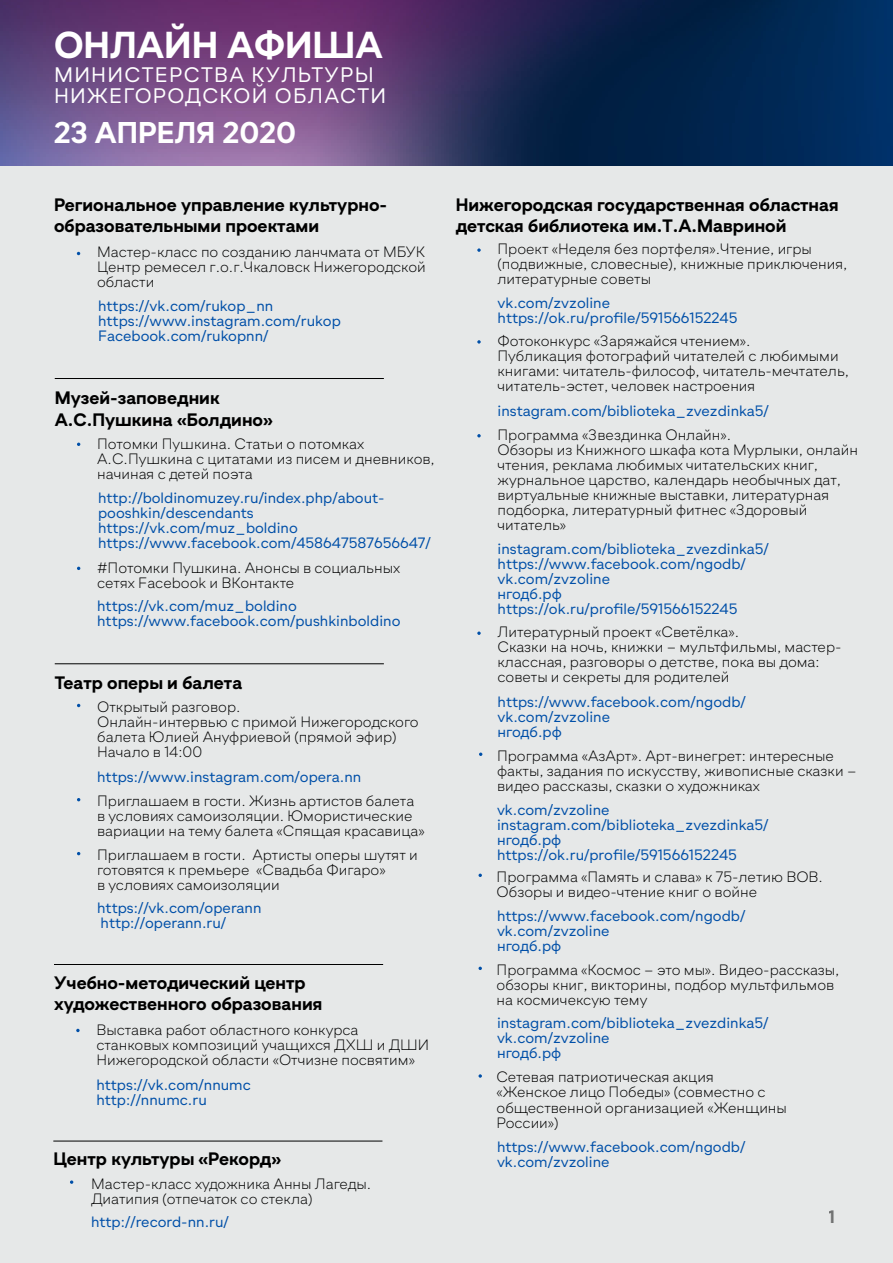
<style>
.page{position:relative;width:893px;height:1263px;background:#e6e8e8}
.page>*{position:absolute;margin:0;border:0;box-sizing:border-box;transform-origin:0 0}
.t1{font:700 37.5px "Gramatika";color:#fff}
.t2{font:700 30px "Gramatika";color:#fff}
.t3{font:21px/21px "Gramatika";letter-spacing:.06em;color:#fff}
.t4{font:700 18px/21.6px "Gramatika";color:#000}
.t5{font:300 15px/15px "Gramatika";color:#000}
.t6{font:15px/15px "Gramatika";color:#004fa8}
</style>
<div class="page">
<img style="left:0;top:0;width:893px;height:166px">
<hr style="left:55px;top:378px;width:329px;height:1px;background:#000">
<hr style="left:55px;top:663px;width:329px;height:1px;background:#000">
<svg style="left:76px;top:1029px;width:4px;height:3px"></svg>
<hr style="left:54px;top:964px;width:329px;height:1px;background:#000">
<hr style="left:53px;top:1141px;width:329px;height:1px;background:#000">
<svg style="left:70px;top:1180px;width:3px;height:4px"></svg>
<svg style="left:477px;top:248px;width:4px;height:4px"></svg>
<svg style="left:478px;top:874px;width:4px;height:3px"></svg>
<svg style="left:478px;top:967px;width:4px;height:3px"></svg>
<svg style="left:478px;top:1074px;width:4px;height:4px"></svg>
<svg style="left:477px;top:340px;width:4px;height:4px"></svg>
<svg style="left:477px;top:434px;width:4px;height:3px"></svg>
<svg style="left:477px;top:631px;width:4px;height:4px"></svg>
<h1 class="t1" style="left:54px;top:18px;width:330px">ОНЛАЙН АФИША</h1>
<h3 class="t3" style="left:54px;top:65px;width:334px">МИНИСТЕРСТВА КУЛЬТУРЫ<br>НИЖЕГОРОДСКОЙ ОБЛАСТИ</h3>
<h2 class="t2" style="left:54px;top:110px;width:244px">23 АПРЕЛЯ 2020</h2>
<p class="t4" style="left:54px;top:194px;width:335px">Региональное управление культурно&shy;образовательными проектами</p>
<p class="t5" style="left:97px;top:245px;width:330px;text-align:justify">Мастер-класс по созданию ланчмата от МБУК Центр ремесел г.о.г.Чкаловск Нижегородской области</p>
<p class="t6" style="left:98px;top:299px;width:244px">https://vk.com/rukop_nn https://www.instagram.com/rukop<br>Facebook.com/rukopnn/</p>
<p class="t4" style="left:55px;top:387px;width:220px">Музей-заповедник<br>А.С.Пушкина «Болдино»</p>
<p class="t5" style="left:97px;top:436px;width:339px">Потомки Пушкина. Статьи о потомках<br>А.С.Пушкина с цитатами из писем и дневников, начиная с детей поэта</p>
<p class="t6" style="left:98px;top:490px;width:334px">http://boldinomuzey.ru/index.php/about&shy;pooshkin/descendants https://vk.com/muz_boldino https://www.facebook.com/458647587656647/</p>
<p class="t5" style="left:97px;top:560px;width:304px">#Потомки Пушкина. Анонсы в социальных сетях Facebook и ВКонтакте</p>
<p class="t6" style="left:97px;top:599px;width:305px">https://vk.com/muz_boldino https://www.facebook.com/pushkinboldino</p>
<p class="t4" style="left:55px;top:672px;width:189px">Театр оперы и балета</p>
<p class="t5" style="left:97px;top:699px;width:323px">Открытый разговор.<br>Онлайн-интервью с примой Нижегородского балета Юлией Ануфриевой (прямой эфир)<br>Начало в 14:00</p>
<p class="t5" style="left:97px;top:794px;width:329px">Приглашаем в гости. Жизнь артистов балета в условиях самоизоляции. Юмористические вариации на тему балета «Спящая красавица»</p>
<p class="t5" style="left:97px;top:848px;width:322px">Приглашаем в гости. Артисты оперы шутят и готовятся к премьере «Свадьба Фигаро»<br>в условиях самоизоляции</p>
<p class="t6" style="left:97px;top:769px;width:266px">https://www.instagram.com/opera.nn</p>
<p class="t6" style="left:97px;top:901px;width:166px">https://vk.com/operann http://operann.ru/</p>
<p class="t4" style="left:54px;top:972px;width:270px">Учебно-методический центр художественного образования</p>
<p class="t5" style="left:96px;top:1022px;width:334px">Выставка работ областного конкурса станковых композиций учащихся ДХШ и ДШИ<br>Нижегородской области «Отчизне посвятим»</p>
<p class="t6" style="left:96px;top:1077px;width:156px">https://vk.com/nnumc http://nnumc.ru</p>
<p class="t4" style="left:53px;top:1148px;width:229px">Центр культуры «Рекорд»</p>
<p class="t5" style="left:91px;top:1176px;width:282px">Мастер-класс художника Анны Лагеды.<br>Диатипия (отпечаток со стекла)</p>
<p class="t6" style="left:91px;top:1214px;width:139px">http://record-nn.ru/</p>
<p class="t4" style="left:456px;top:194px;width:384px">Нижегородская государственная областная детская библиотека им.Т.А.Мавриной</p>
<p class="t5" style="left:497px;top:241px;width:351px">Проект «Неделя без портфеля».Чтение, игры (подвижные, словесные), книжные приключения, литературные советы</p>
<p class="t6" style="left:497px;top:295px;width:241px">vk.com/zvzoline https://ok.ru/profile/591566152245</p>
<p class="t5" style="left:497px;top:333px;width:353px">Фотоконкурс «Заряжайся чтением».<br>Публикация фотографий читателей с любимыми книгами: читатель-философ, читатель-мечтатель, читатель-эстет, человек настроения</p>
<p class="t5" style="left:497px;top:427px;width:362px">Программа «Звездинка Онлайн».<br>Обзоры из Книжного шкафа кота Мурлыки, онлайн чтения, реклама любимых читательских книг, журнальное царство, календарь необычных дат, виртуальные книжные выставки, литературная подборка, литературный фитнес «Здоровый читатель»</p>
<p class="t6" style="left:497px;top:403px;width:273px">instagram.com/biblioteka_zvezdinka5/</p>
<p class="t6" style="left:497px;top:541px;width:273px">instagram.com/biblioteka_zvezdinka5/ https://www.facebook.com/ngodb/ vk.com/zvzoline<br>нгодб.рф https://ok.ru/profile/591566152245</p>
<p class="t5" style="left:497px;top:625px;width:346px">Литературный проект «Светёлка».<br>Сказки на ночь, книжки – мультфильмы, мастер&shy;классная, разговоры о детстве, пока вы дома: советы и секреты для родителей</p>
<p class="t6" style="left:497px;top:694px;width:250px">https://www.facebook.com/ngodb/ vk.com/zvzoline<br>нгодб.рф</p>
<p class="t5" style="left:497px;top:748px;width:361px">Программа «АзАрт». Арт-винегрет: интересные факты, задания по искусству, живописные сказки – видео рассказы, сказки о художниках</p>
<p class="t6" style="left:497px;top:802px;width:273px">vk.com/zvzoline instagram.com/biblioteka_zvezdinka5/ нгодб.рф https://ok.ru/profile/591566152245</p>
<p class="t5" style="left:497px;top:869px;width:328px">Программа «Память и слава» к 75-летию ВОВ.<br>Обзоры и видео-чтение книг о войне</p>
<p class="t6" style="left:497px;top:909px;width:250px">https://www.facebook.com/ngodb/ vk.com/zvzoline<br>нгодб.рф</p>
<p class="t5" style="left:497px;top:962px;width:344px">Программа «Космос – это мы». Видео-рассказы, обзоры книг, викторины, подбор мультфильмов на космичексую тему</p>
<p class="t6" style="left:497px;top:1016px;width:273px">instagram.com/biblioteka_zvezdinka5/ vk.com/zvzoline<br>нгодб.рф</p>
<p class="t5" style="left:497px;top:1070px;width:292px">Сетевая патриотическая акция «Женское лицо Победы» (совместно с общественной организацией «Женщины<br>России»)</p>
<p class="t6" style="left:497px;top:1140px;width:250px">https://www.facebook.com/ngodb/ vk.com/zvzoline</p>
<p class="t4" style="left:829px;top:1206px;width:8px">1</p>
</div>
